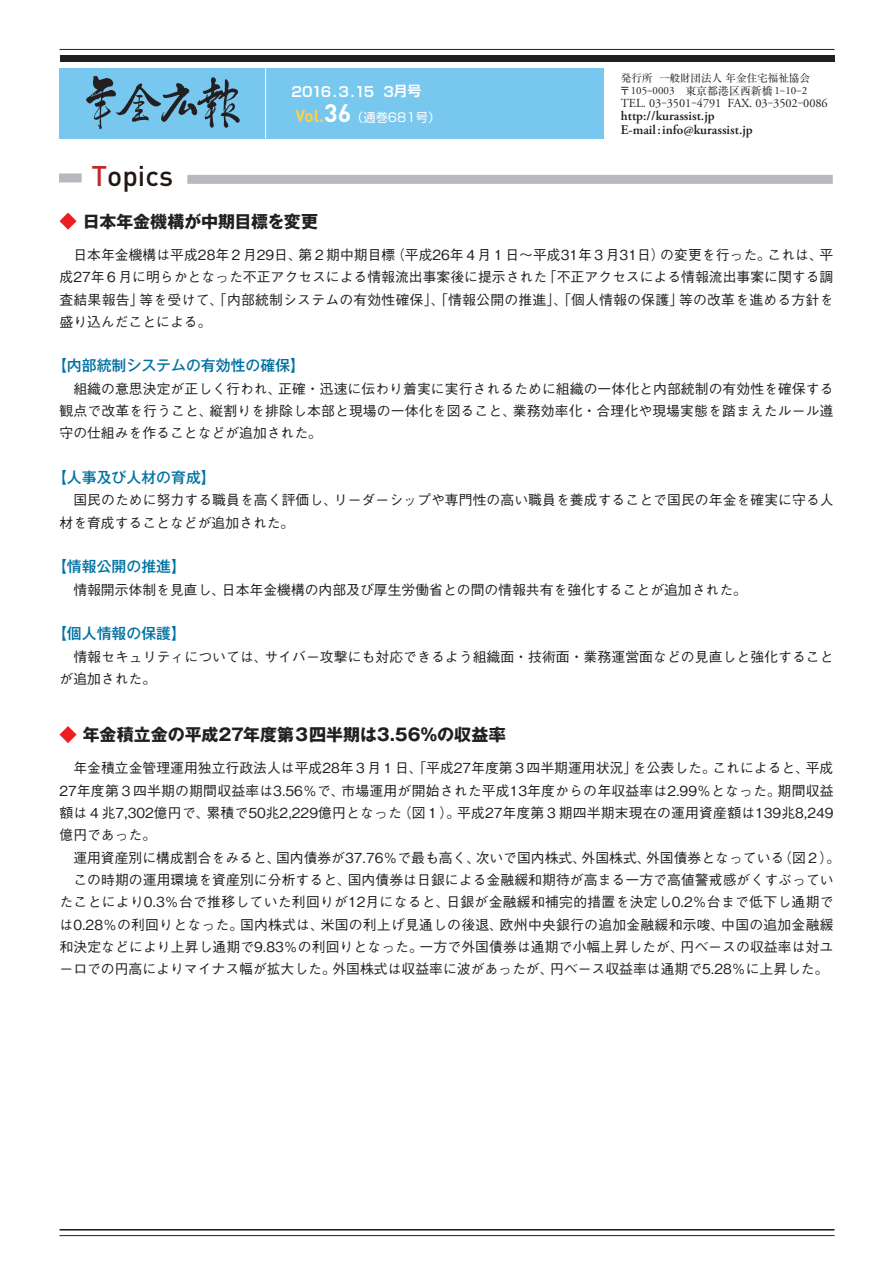
<style>
.page{position:relative;width:893px;height:1263px;background:#fff}
.page>*{position:absolute;margin:0;border:0;box-sizing:border-box;transform-origin:0 0}
.t1{font:500 28.2px "DIN";color:#221713}
.t2{font:700 16.95px "Gothic MB101 Pro";letter-spacing:-.005em;color:#231f20}
.t3{font:500 14.85px "Gothic MB101 Pro";color:#0071a1}
.t4{font:500 13.8px/22.4px "Gothic BBB Pro";letter-spacing:.005em;color:#231f20}
.t5{font:700 13.8px "Shin Go Pro De";letter-spacing:-.04em;color:#fff}
.t6{font:600 13.35px/13.8px "Adobe Garamond Pro";color:#231f20}
.t7{font:12.3px "Adobe Garamond Pro";color:#231f20}
.t8{font:12.15px "Shin Go Pro";color:#fff}
.t9{font:10.95px "Ryumin Pro";color:#231f20}
.t10{font:10.65px "Ryumin Pro";letter-spacing:-.01em;color:#231f20}
.s1{color:#c2272c}
.s2{font-family:"DIN";font-weight:700;font-size:16.95px;color:#fecf48}
.s3{font-family:"DIN";font-weight:700;font-size:25.05px}
.s4{font-family:"Adobe Garamond Pro"}
.s5{font-family:"Ryumin Pro";font-size:10.95px}
</style>
<div class="page">
<div style="left:187px;top:175px;width:646px;height:9px;background:#b8b9bc"></div>
<div style="left:60px;top:173px;width:22px;height:9px;background:#b8b9bc"></div>
<svg style="left:60px;top:213px;width:17px;height:17px"></svg>
<svg style="left:60px;top:726px;width:17px;height:17px"></svg>
<hr style="left:60px;top:49px;width:774px;height:1px;background:#231f20">
<div style="left:60px;top:55px;width:774px;height:7px;background:#231f20"></div>
<div style="left:60px;top:68px;width:544px;height:70px;background:#78c7ef"></div>
<svg style="left:86px;top:76px;width:154px;height:53px"></svg>
<hr style="left:60px;top:1229px;width:774px;height:1px;background:#231f20">
<hr style="left:60px;top:1235px;width:774px;height:1px;background:#231f20">
<hr style="left:265px;top:68px;width:1px;height:70px;background:#fff">
<p class="t5" style="left:291px;top:80px;width:131px">2016.3.15 3月号</p>
<h1 class="t1" style="left:92px;top:158px;width:83px"><span class="s1">T</span>opics</h1>
<p class="t8" style="left:295px;top:107px;width:146px"><span class="s2">Vol.</span><span class="s3">36</span>（通巻681号）</p>
<p class="t2" style="left:66px;top:207px;width:254px">　日本年金機構が中期目標を変更</p>
<p class="t10" style="left:621px;top:69px;width:191px">発行所 一般財団法人 年金住宅福祉協会</p>
<p class="t9" style="left:619px;top:82px;width:189px">〒<span class="s4">105</span>-<span class="s4">0003</span>　東京都港区西新橋<span class="s4">1</span>-<span class="s4">10</span>-<span class="s4">2</span></p>
<p class="t7" style="left:621px;top:96px;width:208px">TEL. 03<span class="s5">-</span>3501<span class="s5">-</span>4791 FAX. 03<span class="s5">-</span>3502<span class="s5">-</span>0086</p>
<p class="t6" style="left:621px;top:109px;width:133px">http://kurassist.jp<br>E-mail:info@kurassist.jp</p>
<p class="t4" style="left:60px;top:242px;width:775px;text-align:justify">　日本年金機構は平成28年２月29日、第２期中期目標（平成26年４月１日～平成31年３月31日）の変更を行った。これは、平成27年６月に明らかとなった不正アクセスによる情報流出事案後に提示された「不正アクセスによる情報流出事案に関する調査結果報告」等を受けて、「内部統制システムの有効性確保」、「情報公開の推進」、「個人情報の保護」等の改革を進める方針を盛り込んだことによる。</p>
<p class="t3" style="left:52px;top:353px;width:254px">【内部統制システムの有効性の確保】</p>
<p class="t4" style="left:60px;top:376px;width:776px;text-align:justify">　組織の意思決定が正しく行われ、正確・迅速に伝わり着実に実行されるために組織の一体化と内部統制の有効性を確保する観点で改革を行うこと、縦割りを排除し本部と現場の一体化を図ること、業務効率化・合理化や現場実態を踏まえたルール遵守の仕組みを作ることなどが追加された。</p>
<p class="t3" style="left:52px;top:465px;width:165px">【人事及び人材の育成】</p>
<p class="t4" style="left:60px;top:487px;width:776px">　国民のために努力する職員を高く評価し、リーダーシップや専門性の高い職員を養成することで国民の年金を確実に守る人材を育成することなどが追加された。</p>
<p class="t3" style="left:52px;top:554px;width:135px">【情報公開の推進】</p>
<p class="t4" style="left:60px;top:577px;width:689px">　情報開示体制を見直し、日本年金機構の内部及び厚生労働省との間の情報共有を強化することが追加された。</p>
<p class="t3" style="left:52px;top:621px;width:135px">【個人情報の保護】</p>
<p class="t4" style="left:60px;top:644px;width:775px">　情報セキュリティについては、サイバー攻撃にも対応できるよう組織面・技術面・業務運営面などの見直しと強化することが追加された。</p>
<p class="t2" style="left:66px;top:720px;width:441px">　年金積立金の平成27年度第３四半期は3.56％の収益率</p>
<p class="t4" style="left:60px;top:755px;width:782px">　年金積立金管理運用独立行政法人は平成28年３月１日、「平成27年度第３四半期運用状況」を公表した。これによると、平成27年度第３四半期の期間収益率は3.56％で、市場運用が開始された平成13年度からの年収益率は2.99％となった。期間収益額は４兆7,302億円で、累積で50兆2,229億円となった（図１）。平成27年度第３期四半期末現在の運用資産額は139兆8,249億円であった。<br>　運用資産別に構成割合をみると、国内債券が37.76％で最も高く、次いで国内株式、外国株式、外国債券となっている（図２）。　この時期の運用環境を資産別に分析すると、国内債券は日銀による金融緩和期待が高まる一方で高値警戒感がくすぶっていたことにより0.3％台で推移していた利回りが12月になると、日銀が金融緩和補完的措置を決定し0.2％台まで低下し通期では0.28％の利回りとなった。国内株式は、米国の利上げ見通しの後退、欧州中央銀行の追加金融緩和示唆、中国の追加金融緩和決定などにより上昇し通期で9.83％の利回りとなった。一方で外国債券は通期で小幅上昇したが、円ベースの収益率は対ユーロでの円高によりマイナス幅が拡大した。外国株式は収益率に波があったが、円ベース収益率は通期で5.28％に上昇した。</p>
</div>
